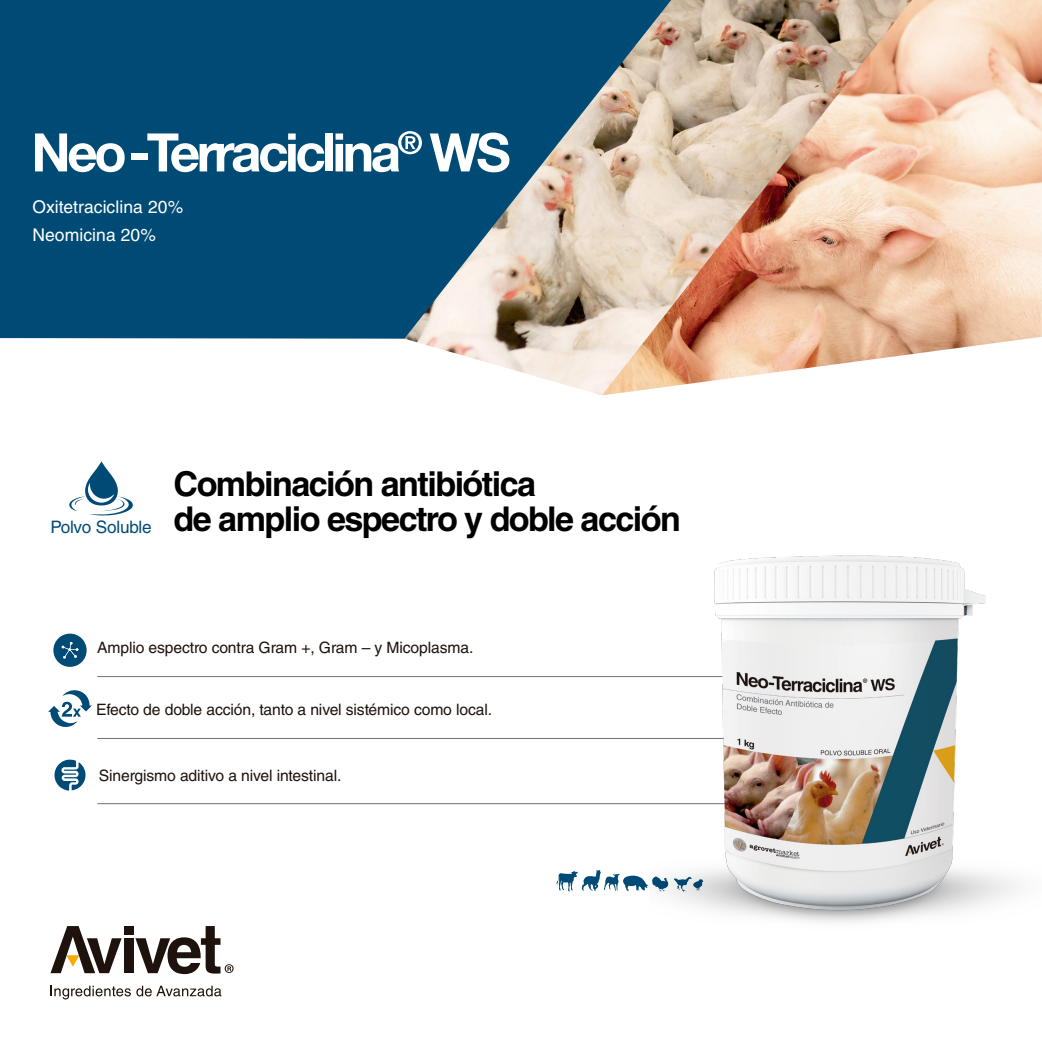
<style>
.page{position:relative;width:1042px;height:1042px;background:#fff}
.page>*{position:absolute;margin:0;border:0;box-sizing:border-box;transform-origin:0 0}
.t1{font:700 34.12px/35px "Helvetica LT Std";letter-spacing:-.045em;color:#000}
.t2{font:17.5px/28px "Helvetica LT Std";letter-spacing:.005em;color:#fff}
.t3{font:17.15px "Helvetica LT Std";letter-spacing:-.01em;color:#004b76}
.t4{font:15.75px "Helvetica LT Std";letter-spacing:-.01em;color:#1e120d}
</style>
<div class="page">
<img style="left:406px;top:339px;width:196px;height:56px">
<svg style="left:0;top:0;width:602px;height:339px;background:#1c5b7e"></svg>
<svg style="left:50px;top:985px;width:171px;height:14px"></svg>
<div style="left:125px;top:926px;width:9px;height:8px;background:#1e120d"></div>
<div style="left:125px;top:938px;width:9px;height:35px;background:#1e120d"></div>
<svg style="left:50px;top:926px;width:72px;height:47px"></svg>
<svg style="left:135px;top:926px;width:99px;height:48px"></svg>
<svg style="left:69px;top:461px;width:64px;height:55px"></svg>
<img style="left:602px;top:0;width:440px;height:395px">
<hr style="left:97px;top:676px;width:660px;height:1px;background:#727277">
<hr style="left:97px;top:738px;width:662px;height:1px;background:#727277">
<hr style="left:97px;top:803px;width:663px;height:1px;background:#727277">
<svg style="left:54px;top:759px;width:32px;height:31px"></svg>
<svg style="left:556px;top:870px;width:93px;height:21px"></svg>
<svg style="left:35px;top:133px;width:90px;height:39px"></svg>
<div style="left:131px;top:154px;width:16px;height:6px;background:#fff"></div>
<svg style="left:147px;top:133px;width:177px;height:39px"></svg>
<div style="left:325px;top:133px;width:8px;height:38px;background:#fff"></div>
<svg style="left:335px;top:131px;width:87px;height:41px"></svg>
<svg style="left:430px;top:133px;width:79px;height:39px"></svg>
<svg style="left:53px;top:633px;width:34px;height:34px"></svg>
<svg style="left:48px;top:690px;width:44px;height:37px"></svg>
<img style="left:649px;top:555px;width:368px;height:367px">
<p class="t2" style="left:32px;top:192px;width:152px">Oxitetraciclina 20%<br>Neomicina 20%</p>
<p class="t3" style="left:50px;top:517px;width:103px">Polvo Soluble</p>
<h1 class="t1" style="left:174px;top:466px;width:509px">Combinación antibiótica<br>de amplio espectro y doble acción</h1>
<p class="t4" style="left:97px;top:638px;width:378px">Amplio espectro contra Gram +, Gram – y Micoplasma.</p>
<p class="t4" style="left:96px;top:700px;width:397px">Efecto de doble acción, tanto a nivel sistémico como local.</p>
<p class="t4" style="left:99px;top:766px;width:244px">Sinergismo aditivo a nivel intestinal.</p>
</div>
